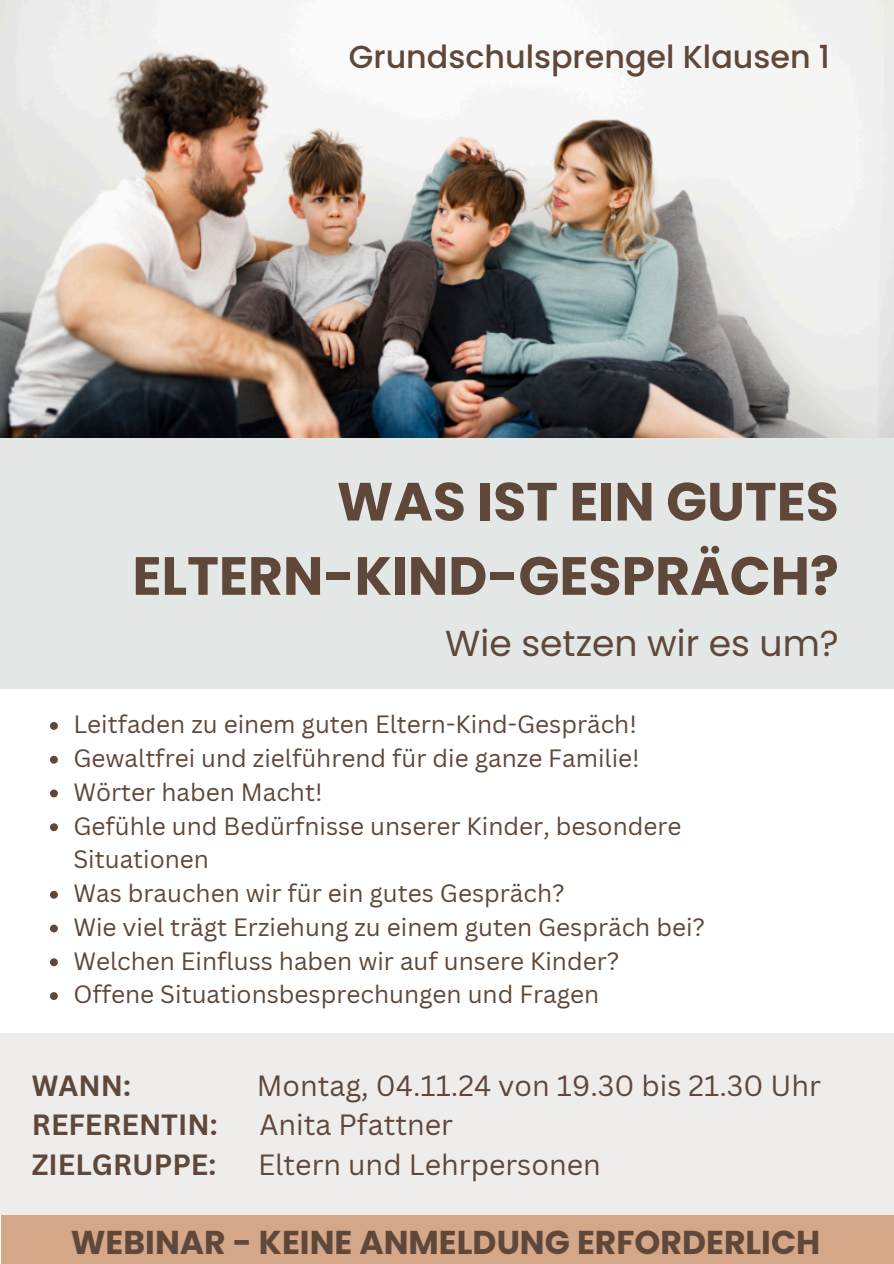
<style>
.page{position:relative;width:894px;height:1264px;background:#fff}
.page>*{position:absolute;margin:0;border:0;box-sizing:border-box;transform-origin:0 0}
.t1{font:700 53.7px/74.2px "Poppins";color:#5f483a;text-align:right}
.t2{font:36px "Poppins";color:#5f483a}
.t3{font:700 33px "Poppins";color:#5f483a}
.t4{font:500 31.8px "Poppins";color:#5f483a}
.t5{font:28.5px "Canva Sans";color:#5f483a}
.t6{font:700 28.5px "Canva Sans";color:#5f483a}
.t7{font:24.3px/33.8px "Canva Sans";color:#5f483a}
</style>
<div class="page">
<img style="left:0;top:0;width:893px;height:438px">
<div style="left:0;top:438px;width:893px;height:250px;background:#e3e7e5"></div>
<div style="left:1px;top:1205px;width:892px;height:58px;background:#d5a789"></div>
<div style="left:0;top:1033px;width:893px;height:181px;background:#eeedec"></div>
<svg style="left:50px;top:722px;width:8px;height:8px"></svg>
<svg style="left:50px;top:755px;width:8px;height:8px"></svg>
<svg style="left:50px;top:789px;width:8px;height:8px"></svg>
<svg style="left:50px;top:823px;width:8px;height:8px"></svg>
<svg style="left:50px;top:890px;width:8px;height:8px"></svg>
<svg style="left:50px;top:924px;width:8px;height:8px"></svg>
<svg style="left:50px;top:958px;width:8px;height:8px"></svg>
<svg style="left:50px;top:992px;width:8px;height:8px"></svg>
<h4 class="t4" style="left:349px;top:34px;width:482px">Grundschulsprengel Klausen 1</h4>
<h3 class="t1" style="left:132px;top:464px;width:707px">WAS IST EIN GUTES<br>ELTERN-KIND-GESPRÄCH?</h3>
<h1 class="t2" style="left:445px;top:618px;width:395px">Wie setzen wir es um?</h1>
<p class="t7" style="left:73px;top:707px;width:565px">Leitfaden zu einem guten Eltern-Kind-Gespräch!</p>
<p class="t7" style="left:73px;top:740px;width:567px">Gewaltfrei und zielführend für die ganze Familie!</p>
<p class="t7" style="left:73px;top:774px;width:250px">Wörter haben Macht!</p>
<p class="t7" style="left:73px;top:808px;width:609px">Gefühle und Bedürfnisse unserer Kinder, besondere<br>Situationen</p>
<p class="t7" style="left:73px;top:875px;width:492px">Was brauchen wir für ein gutes Gespräch?</p>
<p class="t7" style="left:73px;top:909px;width:633px">Wie viel trägt Erziehung zu einem guten Gespräch bei?</p>
<p class="t7" style="left:73px;top:943px;width:547px">Welchen Einfluss haben wir auf unsere Kinder?</p>
<h5 class="t7" style="left:73px;top:977px;width:527px">Offene Situationsbesprechungen und Fragen</h5>
<h2 class="t6" style="left:32px;top:1065px;width:100px">WANN:</h2>
<h2 class="t5" style="left:257px;top:1065px;width:565px">Montag, 04.11.24 von 19.30 bis 21.30 Uhr</h2>
<h2 class="t6" style="left:32px;top:1104px;width:187px">REFERENTIN:</h2>
<h2 class="t5" style="left:259px;top:1104px;width:195px">Anita Pfattner</h2>
<h2 class="t6" style="left:32px;top:1144px;width:186px">ZIELGRUPPE:</h2>
<h2 class="t5" style="left:258px;top:1144px;width:344px">Eltern und Lehrpersonen</h2>
<p class="t3" style="left:71px;top:1219px;width:750px">WEBINAR - KEINE ANMELDUNG ERFORDERLICH</p>
</div>
